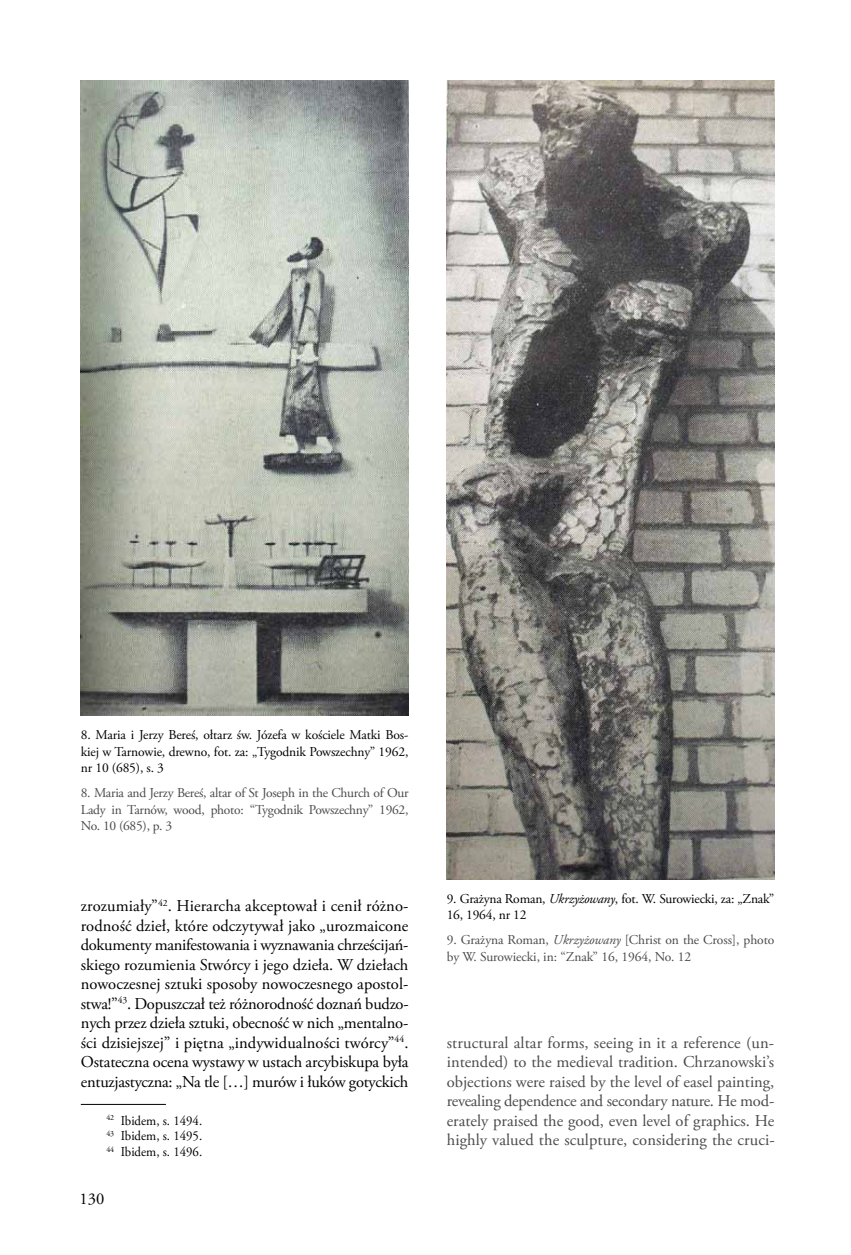
<style>
.page{position:relative;width:851px;height:1255px;background:#fff}
.page>*{position:absolute;margin:0;border:0;box-sizing:border-box;transform-origin:0 0}
.t1{font:16.5px/19.5px "Adobe Garamond Pro";letter-spacing:-.015em;color:#000;text-align:justify}
.t2{font:16.5px/19.5px "Adobe Garamond Pro";letter-spacing:.005em;color:#4a4a49;text-align:justify}
.t3{font:13.5px/16.5px "Adobe Garamond Pro";letter-spacing:-.02em;color:#4a4a49;text-align:justify}
.t4{font:13.5px/16.5px "Adobe Garamond Pro";letter-spacing:-.01em;color:#000;text-align:justify}
.t5{font:13.5px/15.9px "Adobe Garamond Pro";letter-spacing:-.01em;color:#000;text-align:justify;scale:.95 1}
.s1{font-style:italic}
</style>
<div class="page">
<hr style="left:81px;top:1103px;width:85px;height:1px;background:#000">
<img style="left:81px;top:81px;width:327px;height:634px">
<img style="left:446px;top:81px;width:328px;height:798px">
<p class="t4" style="left:81px;top:727px;width:329px">8. Maria i Jerzy Bereś, ołtarz św. Józefa w kościele Matki Bos&shy;kiej w Tarnowie, drewno, fot. za: „Tygodnik Powszechny” 1962, nr 10 (685), s. 3</p>
<p class="t3" style="left:81px;top:785px;width:329px">8. Maria and Jerzy Bereś, altar of St Joseph in the Church of Our Lady in Tarnów, wood, photo: “Tygodnik Powszechny” 1962, No. 10 (685), p. 3</p>
<p class="t1" style="left:81px;top:896px;width:329px">zrozumiały”<sup>42</sup>. Hierarcha akceptował i cenił różno&shy;rodność dzieł, które odczytywał jako „urozmaicone dokumenty manifestowania i wyznawania chrześcijań&shy;skiego rozumienia Stwórcy i jego dzieła. W dziełach nowoczesnej sztuki sposoby nowoczesnego apostol&shy;stwa!”<sup>43</sup>. Dopuszczał też różnorodność doznań budzo&shy;nych przez dzieła sztuki, obecność w nich „mentalno&shy;ści dzisiejszej” i piętna „indywidualności twórcy”<sup>44</sup>.<br>Ostateczna ocena wystawy w ustach arcybiskupa była entuzjastyczna: „Na tle […] murów i łuków gotyckich</p>
<p class="t5" style="left:106px;top:1112px;width:102px"><sup>42</sup> Ibidem, s. 1494.<br><sup>43</sup> Ibidem, s. 1495.<br><sup>44</sup> Ibidem, s. 1496.</p>
<p class="t1" style="left:79px;top:1189px;width:26px">130</p>
<p class="t4" style="left:446px;top:890px;width:329px">9. Grażyna Roman, <span class="s1">Ukrzyżowany</span>, fot. W. Surowiecki, za: „Znak”<br>16, 1964, nr 12</p>
<p class="t3" style="left:446px;top:932px;width:329px">9. Grażyna Roman, <span class="s1">Ukrzyżowany</span> [Christ on the Cross], photo by W. Surowiecki, in: “Znak” 16, 1964, No. 12</p>
<p class="t2" style="left:446px;top:1033px;width:329px">structural altar forms, seeing in it a reference (un&shy;intended) to the medieval tradition. Chrzanowski’s objections were raised by the level of easel painting, revealing dependence and secondary nature. He mod&shy;erately praised the good, even level of graphics. He highly valued the sculpture, considering the cruci-</p>
</div>
